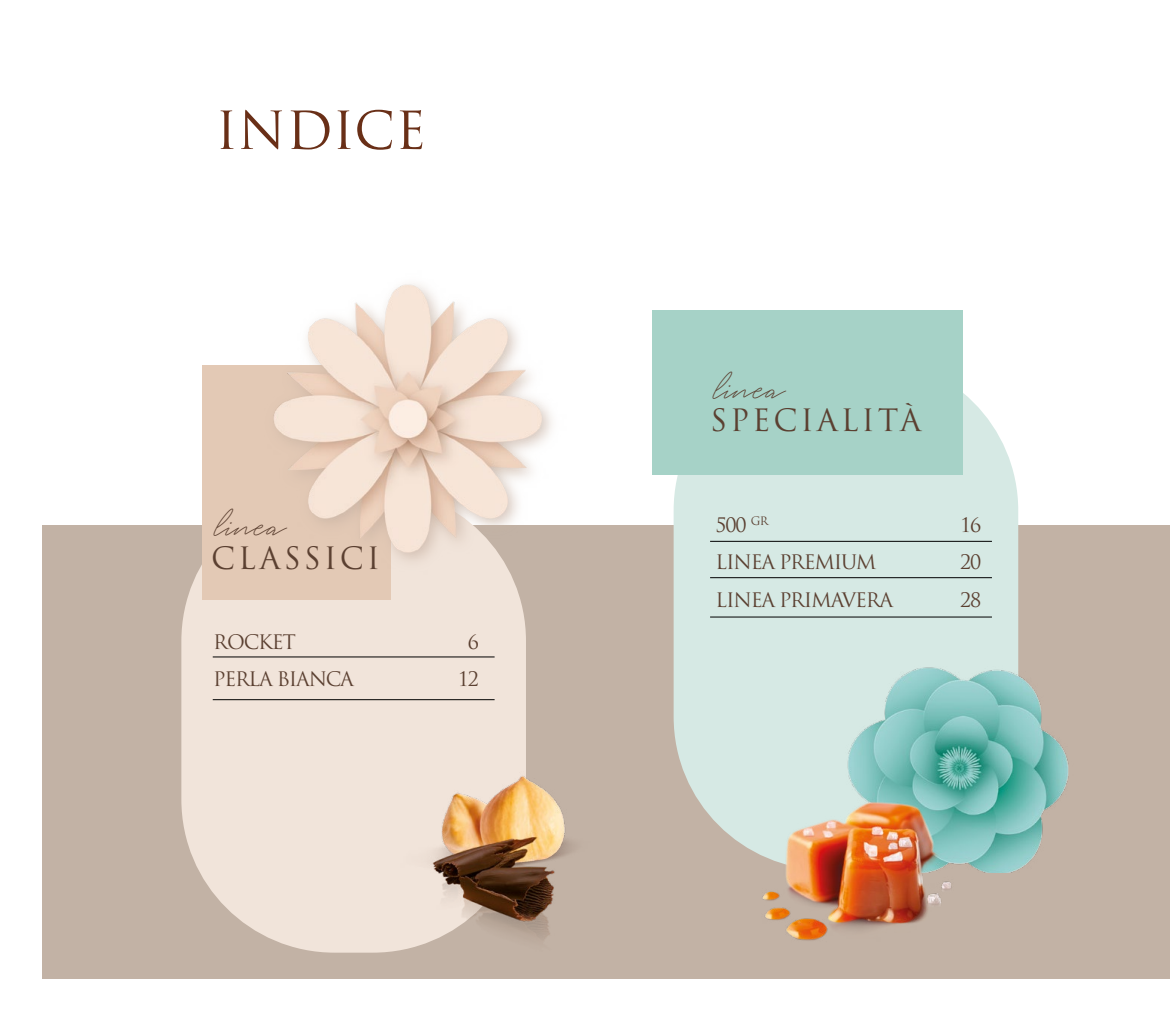
<style>
.page{position:relative;width:1170px;height:1021px;background:#fff}
.page>*{position:absolute;margin:0;border:0;box-sizing:border-box;transform-origin:0 0}
.t1{font:51px "Trajan Pro";color:#692f17}
.t2{font:30px "Trajan Pro";letter-spacing:.1em;color:#5b4031}
.t3{font:27px "White Angelica";letter-spacing:.005em;color:#5b4031}
.t4{font:19.5px "Trajan Pro";letter-spacing:-.06em;color:#5b4031}
</style>
<div class="page">
<div style="left:43px;top:525px;width:1126px;height:453px;background:#c2b2a5"></div>
<div style="left:181px;top:488px;width:345px;height:464px;background:#f1e4da;border-radius:153px"></div>
<div style="left:673px;top:357px;width:345px;height:513px;background:#d6e9e4;border-radius:153px"></div>
<hr style="left:710px;top:541px;width:281px;height:1px;background:#000">
<hr style="left:710px;top:577px;width:281px;height:1px;background:#000">
<hr style="left:710px;top:616px;width:281px;height:1px;background:#000">
<hr style="left:213px;top:656px;width:281px;height:1px;background:#000">
<hr style="left:213px;top:699px;width:281px;height:1px;background:#000">
<img style="left:376px;top:776px;width:196px;height:177px">
<div style="left:202px;top:365px;width:189px;height:234px;background:#e3c9b5"></div>
<div style="left:652px;top:310px;width:310px;height:164px;background:#a6d2c7"></div>
<img style="left:257px;top:283px;width:295px;height:348px">
<img style="left:847px;top:637px;width:222px;height:235px">
<img style="left:745px;top:787px;width:231px;height:154px">
<h1 class="t1" style="left:215px;top:98px;width:212px">INDICE</h1>
<h3 class="t3" style="left:216px;top:510px;width:72px">linea</h3>
<h2 class="t2" style="left:211px;top:539px;width:170px">CLASSICI</h2>
<p class="t4" style="left:213px;top:629px;width:84px">ROCKET</p>
<p class="t4" style="left:468px;top:629px;width:13px">6</p>
<p class="t4" style="left:213px;top:666px;width:142px">PERLA BIANCA</p>
<p class="t4" style="left:458px;top:666px;width:23px">12</p>
<h3 class="t3" style="left:715px;top:372px;width:72px">linea</h3>
<h2 class="t2" style="left:710px;top:401px;width:212px">SPECIALITÀ</h2>
<p class="t4" style="left:715px;top:512px;width:54px">500 <sup>GR</sup></p>
<p class="t4" style="left:960px;top:512px;width:23px">16</p>
<p class="t4" style="left:715px;top:549px;width:162px">LINEA PREMIUM</p>
<p class="t4" style="left:960px;top:549px;width:23px">20</p>
<p class="t4" style="left:715px;top:587px;width:179px">LINEA PRIMAVERA</p>
<p class="t4" style="left:960px;top:587px;width:23px">28</p>
</div>
